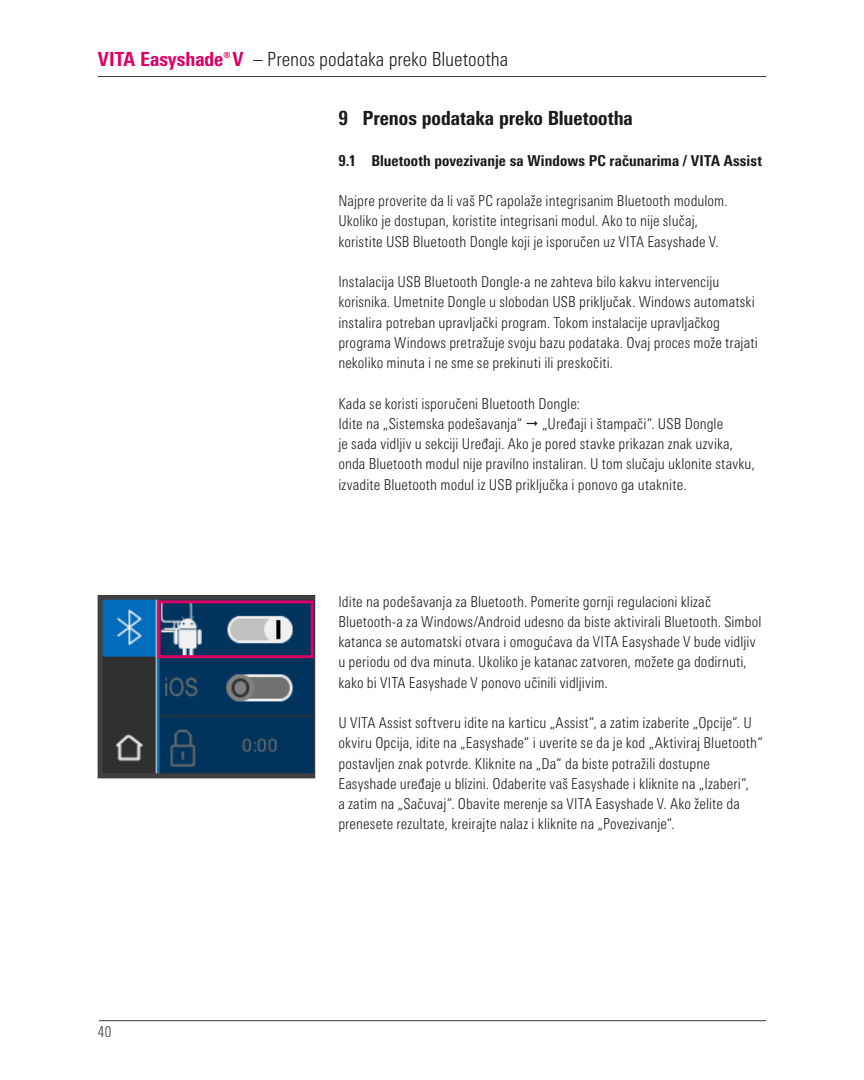
<style>
.page{position:relative;width:864px;height:1080px;background:#fff}
.page>*{position:absolute;margin:0;border:0;box-sizing:border-box;transform-origin:0 0}
.t1{font:300 condensed 19.5px "Univers Next Pro";color:#1a1a1a}
.t2{font:800 condensed 19.5px "Univers Next Pro";color:#1a1a1a}
.t3{font:800 condensed 19.5px "Univers Next Pro";color:#dd0064}
.t4{font:300 condensed 15px/20.2px "Univers Next Pro";letter-spacing:.005em;color:#1a1a1a}
.t5{font:800 condensed 15px "Univers Next Pro";letter-spacing:.005em;color:#1a1a1a}
.t6{font:300 condensed 15px "Univers Next Pro";color:#3b3b3a}
.s1{font-size:16.5px}
</style>
<div class="page">
<hr style="left:98px;top:76px;width:667px;height:1px;background:#3b3b3a">
<hr style="left:99px;top:1020px;width:666px;height:1px;background:#3b3b3a">
<img style="left:100px;top:597px;width:213px;height:179px">
<div style="left:98px;top:595px;width:217px;height:183px;border:1px solid #3b3b3a"></div>
<div style="left:157px;top:600px;width:156px;height:58px;border:3px solid #dd0064"></div>
<h1 class="t3" style="left:98px;top:47px;width:147px">VITA Easyshade<span class="s1">®</span>V</h1>
<h1 class="t1" style="left:253px;top:48px;width:256px">– Prenos podataka preko Bluetootha</h1>
<h1 class="t2" style="left:338px;top:107px;width:296px">9 Prenos podataka preko Bluetootha</h1>
<p class="t5" style="left:338px;top:151px;width:425px">9.1 Bluetooth povezivanje sa Windows PC računarima / VITA Assist</p>
<p class="t4" style="left:338px;top:191px;width:390px">Najpre proverite da li vaš PC rapolaže integrisanim Bluetooth modulom.<br>Ukoliko je dostupan, koristite integrisani modul. Ako to nije slučaj, koristite USB Bluetooth Dongle koji je isporučen uz VITA Easyshade V.</p>
<p class="t4" style="left:338px;top:272px;width:421px">Instalacija USB Bluetooth Dongle-a ne zahteva bilo kakvu intervenciju korisnika. Umetnite Dongle u slobodan USB priključak. Windows automatski instalira potreban upravljački program. Tokom instalacije upravljačkog programa Windows pretražuje svoju bazu podataka. Ovaj proces može trajati nekoliko minuta i ne sme se prekinuti ili preskočiti.</p>
<p class="t4" style="left:338px;top:393px;width:243px">Kada se koristi isporučeni Bluetooth Dongle:<br>Idite na „Sistemska podešavanja“</p>
<p class="t4" style="left:338px;top:413px;width:418px;text-indent:204px">„Uređaji i štampači“. USB Dongle<br>je sada vidljiv u sekciji Uređaji. Ako je pored stavke prikazan znak uzvika, onda Bluetooth modul nije pravilno instaliran. U tom slučaju uklonite stavku, izvadite Bluetooth modul iz USB priključka i ponovo ga utaknite.</p>
<p class="t4" style="left:338px;top:591px;width:424px">Idite na podešavanja za Bluetooth. Pomerite gornji regulacioni klizač Bluetooth-a za Windows/Android udesno da biste aktivirali Bluetooth. Simbol katanca se automatski otvara i omogućava da VITA Easyshade V bude vidljiv u periodu od dva minuta. Ukoliko je katanac zatvoren, možete ga dodirnuti, kako bi VITA Easyshade V ponovo učinili vidljivim.</p>
<p class="t4" style="left:338px;top:713px;width:426px">U VITA Assist softveru idite na karticu „Assist“, a zatim izaberite „Opcije“. U okviru Opcija, idite na „Easyshade“ i uverite se da je kod „Aktiviraj Bluetooth“ postavljen znak potvrde. Kliknite na „Da“ da biste potražili dostupne Easyshade uređaje u blizini. Odaberite vaš Easyshade i kliknite na „Izaberi“,<br>a zatim na „Sačuvaj“. Obavite merenje sa VITA Easyshade V. Ako želite da prenesete rezultate, kreirajte nalaz i kliknite na „Povezivanje“.</p>
<p class="t6" style="left:98px;top:1023px;width:15px">40</p>
</div>
